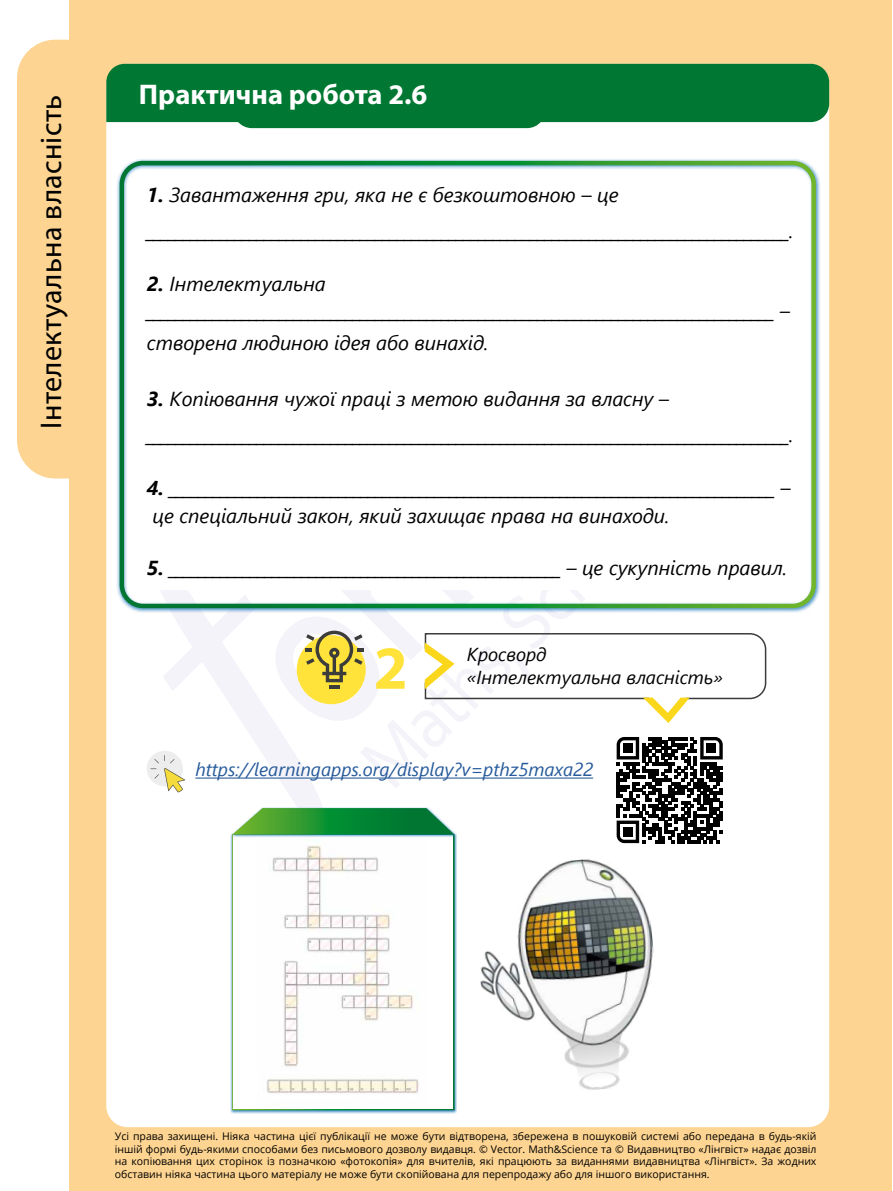
<style>
.page{position:relative;width:893px;height:1191px;background:#fff}
.page>*{position:absolute;margin:0;border:0;box-sizing:border-box;transform-origin:0 0}
.t1{font:700 61.5px "Myriad Pro";color:#ffe33a}
.t2{font:30px "Myriad Pro";letter-spacing:.01em;color:#000}
.t3{font:700 28.5px "Myriad Pro";color:#fff}
.t4{font:italic 20.25px/36.2px "Segoe UI";color:#000}
.t5{font:italic 18.75px "Segoe UI";color:#275b9b}
.t6{font:italic 18.75px/22.5px "Segoe UI";color:#000}
.t7{font:10.5px/12.6px "Open Sans";color:#000;text-align:justify}
.s1{font-weight:700}
</style>
<div class="page">
<div style="left:69px;top:0;width:823px;height:1191px;background:#fdd491"></div>
<div style="left:17px;top:40px;width:146px;height:438px;background:#fdd491;border-radius:38px"></div>
<div style="left:106px;top:64px;width:723px;height:1063px;background:#fff;border-radius:21px"></div>
<svg style="left:149px;top:613px;width:83px;height:180px"></svg>
<div style="left:116px;top:158px;width:704px;height:455px;background:#0069b4;opacity:.8"></div>
<div style="left:120px;top:161px;width:696px;height:447px;border:4px solid #fff;border-radius:21px"></div>
<div style="left:147px;top:187px;width:646px;height:403px;background:#fff"></div>
<hr style="left:195px;top:777px;width:398px;height:1px;background:#275b9b">
<div style="left:147px;top:750px;width:36px;height:36px;background:#ededed;border-radius:50%"></div>
<svg style="left:151px;top:755px;width:34px;height:37px"></svg>
<img style="left:480px;top:859px;width:174px;height:231px">
<svg style="left:106px;top:63px;width:724px;height:67px;background:#198344"></svg>
<div style="left:230px;top:833px;width:227px;height:280px;background:#0069b4;opacity:.8"></div>
<div style="left:232px;top:834px;width:223px;height:276px;background:#fff;border:3px solid #fff"></div>
<svg style="left:232px;top:590px;width:555px;height:253px"></svg>
<img style="left:258px;top:839px;width:171px;height:254px">
<h2 class="t2" style="left:32px;top:428px;width:335px;rotate:-90deg">Інтелектуальна власність</h2>
<h3 class="t3" style="left:139px;top:75px;width:290px">Практична робота 2.6</h3>
<p class="t4" style="left:147px;top:173px;width:648px"><span class="s1">1.</span> Завантаження гри, яка не є безкоштовною – це _______________________________________________________________________________________.</p>
<p class="t4" style="left:147px;top:266px;width:645px;line-height:27.8px"><span class="s1">2.</span> Інтелектуальна _____________________________________________________________________________________ –</p>
<p class="t4" style="left:147px;top:322px;width:343px">створена людиною ідея або винахід.</p>
<p class="t4" style="left:147px;top:377px;width:648px"><span class="s1">3.</span> Копіювання чужої праці з метою видання за власну – _______________________________________________________________________________________.</p>
<p class="t4" style="left:147px;top:470px;width:645px;line-height:27.9px"><span class="s1">4.</span> __________________________________________________________________________________ – це спеціальний закон, який захищає права на винаходи.</p>
<p class="t4" style="left:147px;top:546px;width:642px"><span class="s1">5.</span> _____________________________________________________ – це сукупність правил.</p>
<h1 class="t1" style="left:374px;top:628px;width:36px">2</h1>
<p class="t6" style="left:467px;top:640px;width:258px">Кросворд<br>«Інтелектуальна власність»</p>
<p class="t5" style="left:195px;top:752px;width:399px">https://learningapps.org/display?v=pthz5maxa22</p>
<p class="t7" style="left:115px;top:1129px;width:703px">Усі права захищені. Ніяка частина цієї публікації не може бути відтворена, збережена в пошуковій системі або передана в будь-якій іншій формі будь-якими способами без письмового дозволу видавця. © Vector. Math&amp;Science та © Видавництво «Лінгвіст» надає дозвіл на копіювання цих сторінок із позначкою «фотокопія» для вчителів, які працюють за виданнями видавництва «Лінгвіст». За жодних обставин ніяка частина цього матеріалу не може бути скопійована для перепродажу або для іншого використання.</p>
</div>
